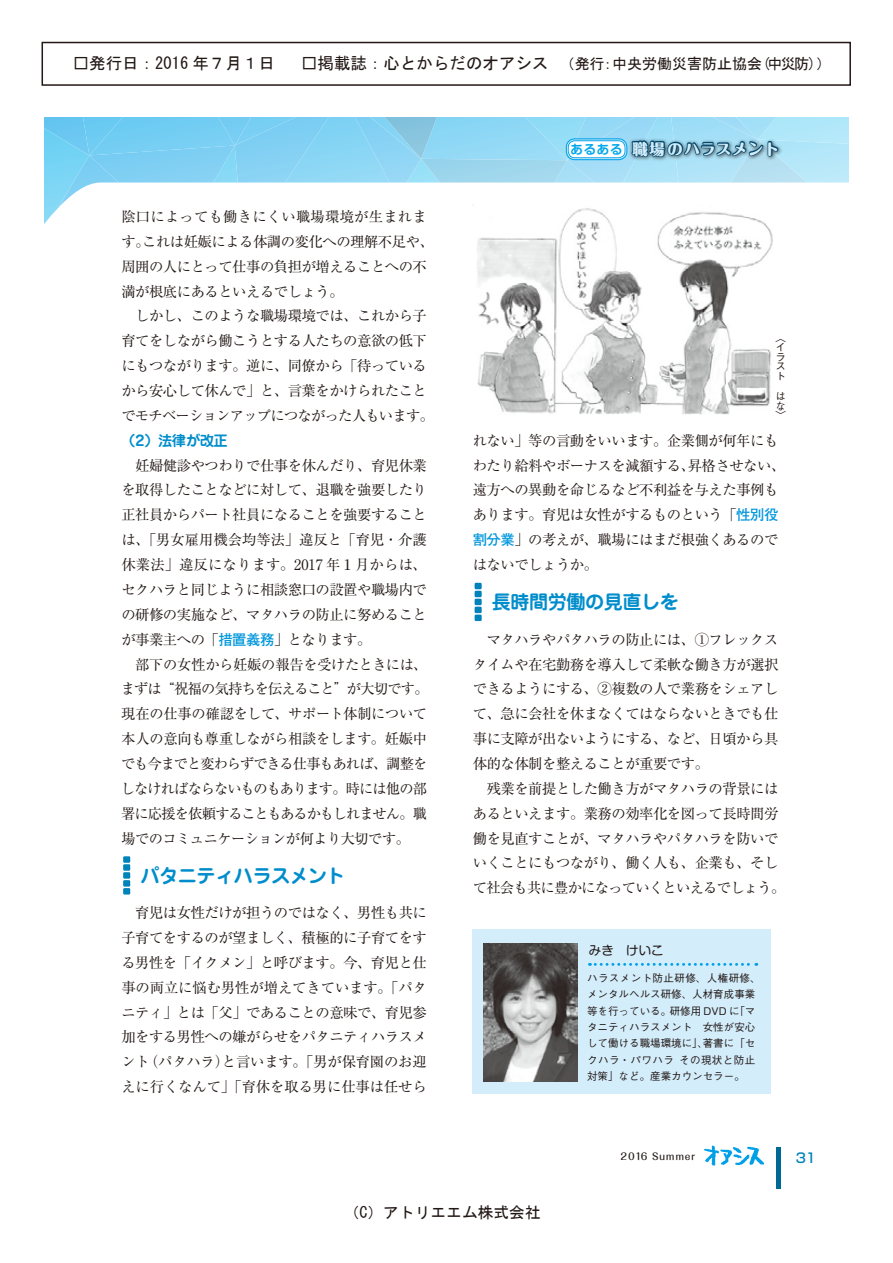
<style>
.page{position:relative;width:893px;height:1263px;background:#fff}
.page>*{position:absolute;margin:0;border:0;box-sizing:border-box;transform-origin:0 0}
.t1{font:700 19.05px "Jun 501 Pro";letter-spacing:-.025em;color:#008dcb}
.t2{font:16.5px "MS Gothic";color:#221815}
.t3{font:15.75px "MS Gothic";color:#221815}
.t4{font:800 15.3px "Maru Fo Pro";letter-spacing:.04em;color:#d3edfb}
.t5{font:15px "MS Gothic";color:#221815}
.t6{font:14.4px/24.9px "Ryumin Pro";letter-spacing:-.035em;color:#221815}
.t7{font:700 14.4px "Jun 501 Pro";letter-spacing:-.035em;color:#008dcb}
.t8{font:500 13.35px "Shin Go Pro";color:#0082ba}
.t9{font:12.45px "Shin M Go Pro";color:#221815}
.t10{font:500 10.5px/16.2px "Gothic BBB Pro";color:#221815}
.t11{font:500 9.6px "Maru Fo Pro";letter-spacing:.06em;color:#221815}
.s1{font-size:16.5px}
.s2{font-family:"Futo Go B101 Pro";font-weight:700;color:#0097db}
.s3{font-family:"Shin M Go Pro De";font-weight:700;font-size:12.45px;color:#00a7ea}
</style>
<div class="page">
<div style="left:42px;top:42px;width:809px;height:44px;border:2px solid #221815"></div>
<div style="left:473px;top:930px;width:298px;height:164px;background:#d3edfb"></div>
<svg style="left:589px;top:963px;width:168px;height:3px"></svg>
<img style="left:484px;top:943px;width:93px;height:138px">
<svg style="left:45px;top:118px;width:803px;height:105px"></svg>
<div style="left:567px;top:140px;width:59px;height:19px;background:#fff;border-radius:8px"></div>
<div style="left:566px;top:138px;width:61px;height:22px;border:1px solid #00a0e9;border-radius:9px"></div>
<div style="left:568px;top:140px;width:57px;height:18px;border:1px solid #00a0e9;border-radius:7px"></div>
<div style="left:123px;top:856px;width:7px;height:7px;background:#0082ba"></div>
<div style="left:123px;top:864px;width:7px;height:7px;background:#0082ba"></div>
<div style="left:123px;top:872px;width:7px;height:7px;background:#0082ba"></div>
<div style="left:123px;top:880px;width:7px;height:7px;background:#0082ba"></div>
<div style="left:123px;top:888px;width:7px;height:6px;background:#0082ba"></div>
<div style="left:475px;top:583px;width:7px;height:6px;background:#0082ba"></div>
<div style="left:475px;top:591px;width:7px;height:6px;background:#0082ba"></div>
<div style="left:475px;top:599px;width:7px;height:6px;background:#0082ba"></div>
<div style="left:475px;top:607px;width:7px;height:6px;background:#0082ba"></div>
<div style="left:475px;top:615px;width:7px;height:6px;background:#0082ba"></div>
<img style="left:473px;top:204px;width:305px;height:211px">
<img style="left:720px;top:1149px;width:12px;height:16px">
<img style="left:732px;top:1146px;width:13px;height:19px">
<img style="left:745px;top:1146px;width:18px;height:19px">
<img style="left:704px;top:1146px;width:15px;height:20px">
<hr style="left:776px;top:1147px;width:4px;height:41px;background:#006896">
<p class="t2" style="left:73px;top:55px;width:204px">□発行日：2016 年７月１日</p>
<p class="t5" style="left:301px;top:57px;width:532px"><span class="s1">□掲載誌：心とからだのオアシス</span>　（発行：中央労働災害防止協会(中災防)）</p>
<p class="t6" style="left:121px;top:203px;width:314px">陰口によっても働きにくい職場環境が生まれます。これは妊娠による体調の変化への理解不足や、周囲の人にとって仕事の負担が増えることへの不満が根底にあるといえるでしょう。<br>　しかし、このような職場環境では、これから子育てをしながら働こうとする人たちの意欲の低下にもつながります。逆に、同僚から「待っているから安心して休んで」と、言葉をかけられたことでモチベーションアップにつながった人もいます。</p>
<p class="t7" style="left:121px;top:429px;width:108px">（2）法律が改正</p>
<p class="t6" style="left:121px;top:452px;width:307px;text-align:justify">　妊婦健診やつわりで仕事を休んだり、育児休業を取得したことなどに対して、退職を強要したり正社員からパート社員になることを強要することは、「男女雇用機会均等法」違反と「育児・介護休業法」違反になります。2017 年１月からは、セクハラと同じように相談窓口の設置や職場内での研修の実施など、マタハラの防止に努めることが事業主への「<span class="s2">措置義務</span>」となります。</p>
<p class="t6" style="left:121px;top:651px;width:309px;text-indent:14px">部下の女性から妊娠の報告を受けたときには、まずは“祝福の気持ちを伝えること”が大切です。現在の仕事の確認をして、サポート体制について本人の意向も尊重しながら相談をします。妊娠中でも今までと変わらずできる仕事もあれば、調整をしなければならないものもあります。時には他の部署に応援を依頼することもあるかもしれません。職場でのコミュニケーションが何より大切です。</p>
<h1 class="t1" style="left:140px;top:860px;width:207px">パタニティハラスメント</h1>
<p class="t6" style="left:121px;top:899px;width:307px;text-align:justify">　育児は女性だけが担うのではなく、男性も共に子育てをするのが望ましく、積極的に子育てをする男性を「イクメン」と呼びます。今、育児と仕事の両立に悩む男性が増えてきています。「パタニティ」とは「父」であることの意味で、育児参加をする男性への嫌がらせをパタニティハラスメント（パタハラ）と言います。「男が保育園のお迎えに行くなんて」「育休を取る男に仕事は任せら</p>
<p class="t4" style="left:571px;top:137px;width:210px"><span class="s3">あるある</span> 職場のハラスメント</p>
<p class="t10" style="left:776px;top:330px;width:12px;line-height:9.9px">〈イラスト</p>
<p class="t10" style="left:776px;top:390px;width:12px;line-height:10.1px;text-align:justify">はな〉</p>
<p class="t6" style="left:473px;top:427px;width:314px">れない」等の言動をいいます。企業側が何年にもわたり給料やボーナスを減額する、昇格させない、遠方への異動を命じるなど不利益を与えた事例もあります。育児は女性がするものという「<span class="s2">性別役割分業</span>」の考えが、職場にはまだ根強くあるのではないでしょうか。</p>
<h1 class="t1" style="left:492px;top:587px;width:188px">長時間労働の見直しを</h1>
<p class="t6" style="left:473px;top:626px;width:314px">　マタハラやパタハラの防止には、①フレックスタイムや在宅勤務を導入して柔軟な働き方が選択できるようにする、②複数の人で業務をシェアして、急に会社を休まなくてはならないときでも仕事に支障が出ないようにする、など、日頃から具体的な体制を整えることが重要です。<br>　残業を前提とした働き方がマタハラの背景にはあるといえます。業務の効率化を図って長時間労働を見直すことが、マタハラやパタハラを防いでいくことにもつながり、働く人も、企業も、そして社会も共に豊かになっていくといえるでしょう。</p>
<p class="t9" style="left:589px;top:940px;width:76px">みき　けいこ</p>
<p class="t10" style="left:587px;top:969px;width:175px">ハラスメント防止研修、人権研修、メンタルヘルス研修、人材育成事業等を行っている。研修用 DVD に「マタニティハラスメント　女性が安心して働ける職場環境に」、著書に「セクハラ・パワハラ その現状と防止対策」など。産業カウンセラー。</p>
<p class="t11" style="left:621px;top:1148px;width:76px">2016 Summer</p>
<p class="t8" style="left:796px;top:1146px;width:22px">31</p>
<p class="t3" style="left:344px;top:1205px;width:198px">（C）アトリエエム株式会社</p>
</div>
